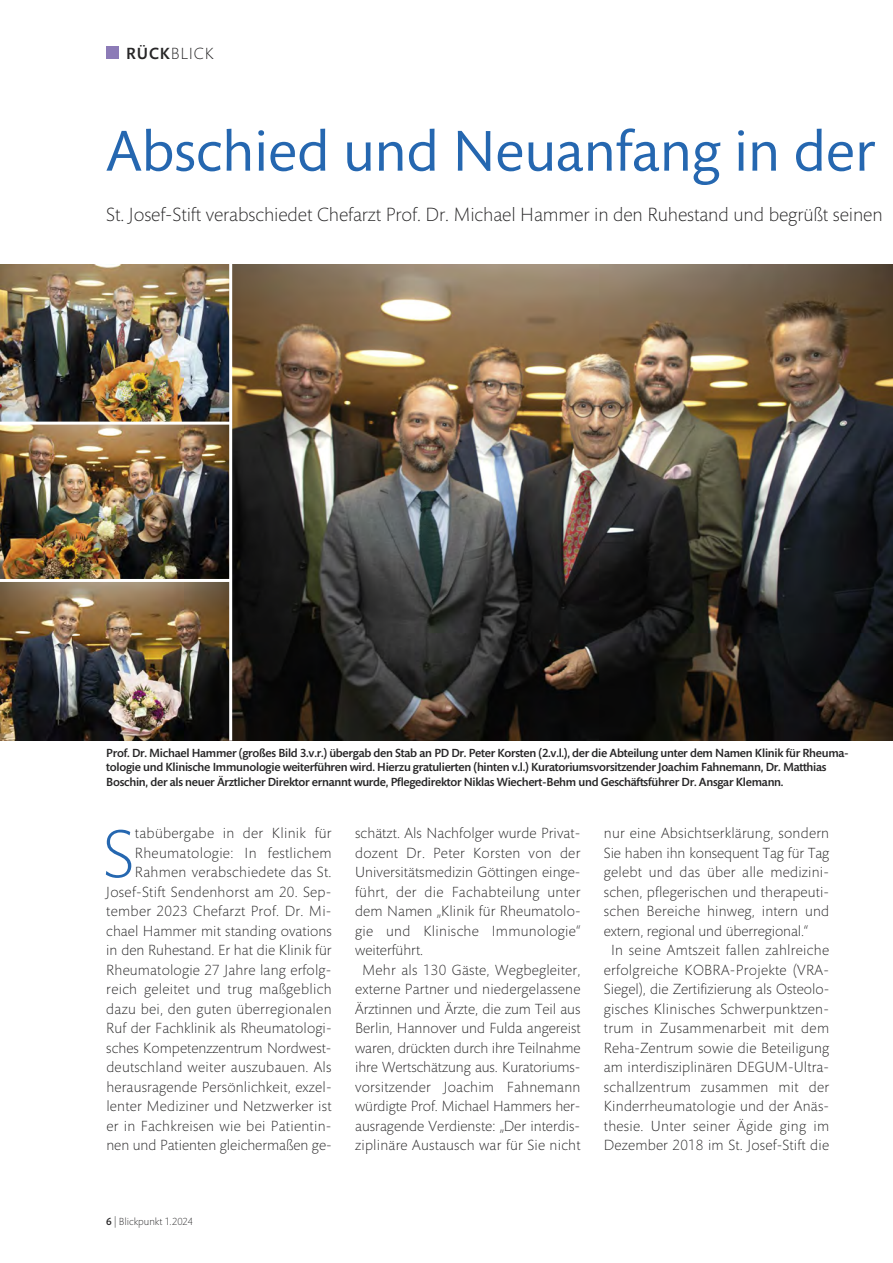
<style>
.page{position:relative;width:893px;height:1263px;background:#fff}
.page>*{position:absolute;margin:0;border:0;box-sizing:border-box;transform-origin:0 0}
.t1{font:300 69.15px "Mundo Sans Pro";color:#2567b0}
.t2{font:58.5px "Mundo Sans Pro";letter-spacing:-.005em;color:#2567b0}
.t3{font:300 19.5px "Mundo Sans Pro";letter-spacing:-.005em;color:#272627}
.t4{font:300 16.5px "Mundo Sans Pro";letter-spacing:.05em;color:#272627}
.t5{font:300 15px/19.5px "Mundo Sans Pro";letter-spacing:.015em;color:#272627;text-align:right}
.t6{font:300 15px "Mundo Sans Pro";letter-spacing:-.005em;color:#272627}
.t7{font:500 12px/14.4px "Mundo Sans Pro";letter-spacing:-.02em;color:#272627}
.t8{font:300 10.5px "Mundo Sans Pro";color:#272627}
.s1{font-weight:500}
</style>
<div class="page">
<div style="left:106px;top:47px;width:13px;height:12px;background:#8c7bb7"></div>
<img style="left:0;top:264px;width:229px;height:158px">
<img style="left:0;top:425px;width:229px;height:154px">
<img style="left:232px;top:264px;width:661px;height:477px">
<img style="left:0;top:582px;width:229px;height:159px">
<p class="t4" style="left:126px;top:47px;width:89px"><span class="s1">RÜCK</span>BLICK</p>
<h2 class="t2" style="left:106px;top:129px;width:770px">Abschied und Neuanfang in der</h2>
<h3 class="t3" style="left:106px;top:207px;width:778px">St. Josef-Stift verabschiedet Chefarzt Prof. Dr. Michael Hammer in den Ruhestand und begrüßt seinen</h3>
<p class="t7" style="left:106px;top:747px;width:744px">Prof. Dr. Michael Hammer (großes Bild 3.v.r.) übergab den Stab an PD Dr. Peter Korsten (2.v.l.), der die Abteilung unter dem Namen Klinik für Rheuma&shy;tologie und Klinische Immunologie weiterführen wird. Hierzu gratulierten (hinten v.l.) Kuratoriumsvorsitzender Joachim Fahnemann, Dr. Matthias<br>Boschin, der als neuer Ärztlicher Direktor ernannt wurde, Pflegedirektor Niklas Wiechert-Behm und Geschäftsführer Dr. Ansgar Klemann.</p>
<p class="t5" style="left:106px;top:825px;width:227px">tabübergabe in der Klinik für Rheumatologie: In festlichem Rahmen verabschiedete das St.<br>Josef-Stift Sendenhorst am 20. Sep&shy;tember 2023 Chefarzt Prof. Dr. Mi&shy;chael Hammer mit standing ovations in den Ruhestand. Er hat die Klinik für Rheumatologie 27 Jahre lang erfolg&shy;reich geleitet und trug maßgeblich dazu bei, den guten überregionalen Ruf der Fachklinik als Rheumatologi&shy;sches Kompetenzzentrum Nordwest&shy;deutschland weiter auszubauen. Als herausragende Persönlichkeit, exzel&shy;lenter Mediziner und Netzwerker ist er in Fachkreisen wie bei Patientin&shy;nen und Patienten gleichermaßen ge-</p>
<p class="t5" style="left:355px;top:825px;width:227px">schätzt. Als Nachfolger wurde Privat-</p>
<h1 class="t1" style="left:103px;top:828px;width:33px">S</h1>
<p class="t5" style="left:355px;top:844px;width:227px">dozent Dr. Peter Korsten von der</p>
<p class="t5" style="left:355px;top:864px;width:227px">Universitätsmedizin Göttingen einge-</p>
<p class="t5" style="left:355px;top:883px;width:227px">führt, der die Fachabteilung unter</p>
<p class="t5" style="left:355px;top:903px;width:227px">dem Namen „Klinik für Rheumatolo-</p>
<p class="t5" style="left:355px;top:922px;width:227px">gie und Klinische Immunologie“</p>
<p class="t5" style="left:355px;top:942px;width:70px">weiterführt.</p>
<p class="t5" style="left:362px;top:961px;width:220px">Mehr als 130 Gäste, Wegbegleiter,</p>
<p class="t5" style="left:355px;top:981px;width:227px">externe Partner und niedergelassene</p>
<p class="t6" style="left:355px;top:1003px;width:227px">Ärztinnen und Ärzte, die zum Teil aus</p>
<p class="t5" style="left:355px;top:1020px;width:227px">Berlin, Hannover und Fulda angereist</p>
<p class="t6" style="left:355px;top:1042px;width:227px">waren, drückten durch ihre Teilnahme</p>
<p class="t6" style="left:355px;top:1061px;width:227px">ihre Wertschätzung aus. Kuratoriums-</p>
<p class="t5" style="left:355px;top:1078px;width:227px">vorsitzender Joachim Fahnemann</p>
<p class="t6" style="left:355px;top:1100px;width:227px">würdigte Prof. Michael Hammers her-</p>
<p class="t5" style="left:355px;top:1117px;width:227px">ausragende Verdienste: „Der interdis-</p>
<p class="t5" style="left:355px;top:1137px;width:227px">ziplinäre Austausch war für Sie nicht</p>
<p class="t5" style="left:604px;top:825px;width:227px">nur eine Absichtserklärung, sondern</p>
<p class="t6" style="left:604px;top:847px;width:227px">Sie haben ihn konsequent Tag für Tag</p>
<p class="t5" style="left:604px;top:864px;width:227px">gelebt und das über alle medizini-</p>
<p class="t5" style="left:604px;top:883px;width:227px">schen, pflegerischen und therapeuti-</p>
<p class="t5" style="left:604px;top:903px;width:227px">schen Bereiche hinweg, intern und</p>
<p class="t6" style="left:604px;top:925px;width:206px">extern, regional und überregional.“</p>
<p class="t5" style="left:611px;top:942px;width:220px">In seine Amtszeit fallen zahlreiche</p>
<p class="t5" style="left:604px;top:961px;width:227px">erfolgreiche KOBRA-Projekte (VRA-</p>
<p class="t5" style="left:604px;top:981px;width:227px">Siegel), die Zertifizierung als Osteolo-</p>
<p class="t5" style="left:604px;top:1000px;width:227px">gisches Klinisches Schwerpunktzen-</p>
<p class="t5" style="left:604px;top:1020px;width:227px">trum in Zusammenarbeit mit dem</p>
<p class="t5" style="left:604px;top:1039px;width:227px">Reha-Zentrum sowie die Beteiligung</p>
<p class="t5" style="left:604px;top:1059px;width:227px">am interdisziplinären DEGUM-Ultra-</p>
<p class="t5" style="left:604px;top:1078px;width:227px">schallzentrum zusammen mit der</p>
<p class="t5" style="left:604px;top:1098px;width:227px">Kinderrheumatologie und der Anäs-</p>
<p class="t5" style="left:604px;top:1117px;width:227px">thesie. Unter seiner Ägide ging im</p>
<p class="t5" style="left:604px;top:1137px;width:227px">Dezember 2018 im St. Josef-Stift die</p>
<p class="t8" style="left:106px;top:1217px;width:88px"><span class="s1">6</span> | Blickpunkt 1.2024</p>
</div>
